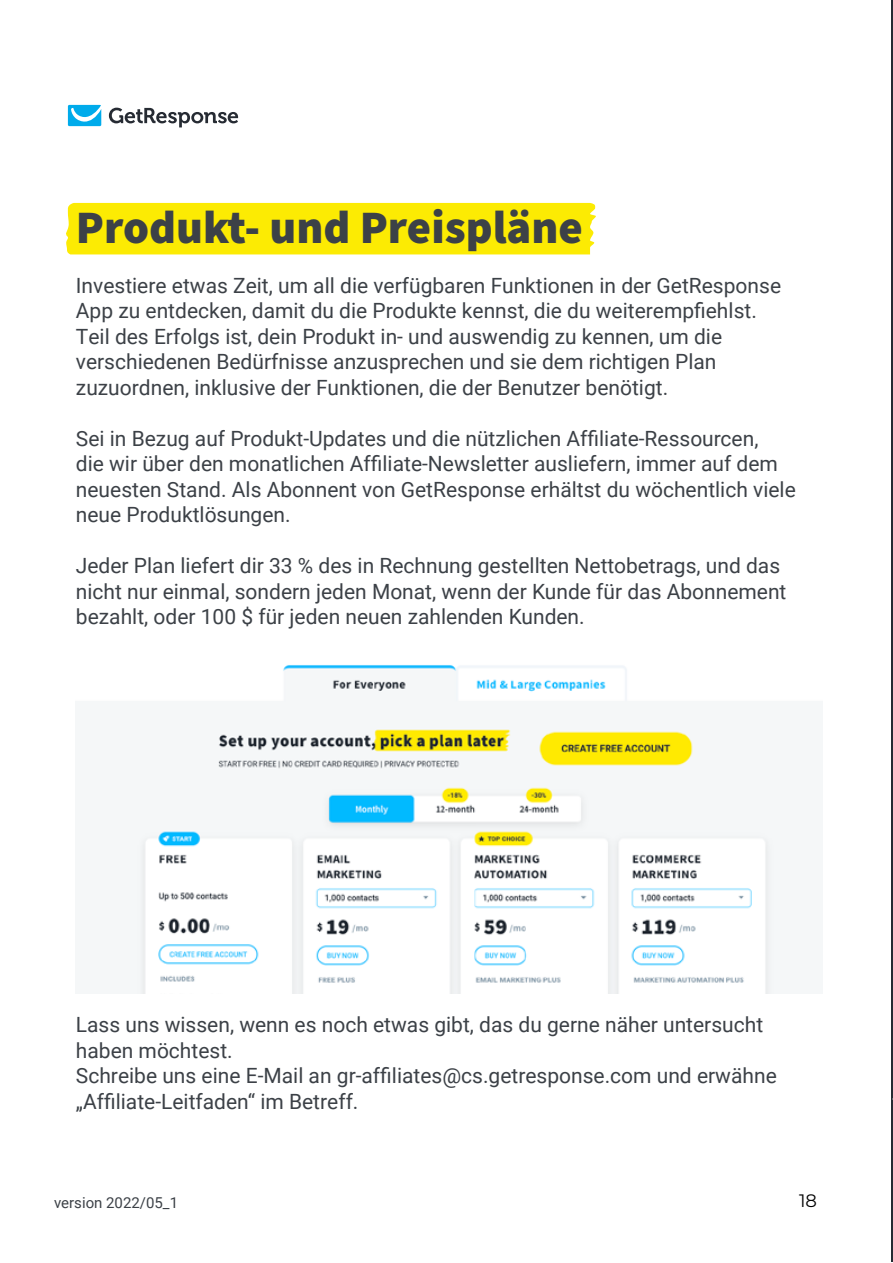
<style>
.page{position:relative;width:893px;height:1263px;background:#fff}
.page>*{position:absolute;margin:0;border:0;box-sizing:border-box;transform-origin:0 0}
.t1{font:900 46.5px "Source Sans Pro";color:#3c4147}
.t2{font:21px/25.5px "Roboto";color:#3c4147}
.t3{font:18px "Montserrat";color:#000}
.t4{font:15px "Roboto";color:#3c4147}
</style>
<div class="page">
<svg style="left:109px;top:108px;width:129px;height:19px"></svg>
<svg style="left:68px;top:105px;width:34px;height:21px"></svg>
<div style="left:66px;top:203px;width:530px;height:51px;background:#fceb03"></div>
<hr style="left:892px;top:0;width:1px;height:1261px;background:#262b33">
<svg style="left:891px;top:831px;width:2px;height:431px"></svg>
<img style="left:137px;top:665px;width:637px;height:328px">
<h1 class="t1" style="left:76px;top:195px;width:509px">Produkt- und Preispläne</h1>
<p class="t2" style="left:76px;top:272px;width:707px">Investiere etwas Zeit, um all die verfügbaren Funktionen in der GetResponse App zu entdecken, damit du die Produkte kennst, die du weiterempfiehlst.<br>Teil des Erfolgs ist, dein Produkt in- und auswendig zu kennen, um die verschiedenen Bedürfnisse anzusprechen und sie dem richtigen Plan zuzuordnen, inklusive der Funktionen, die der Benutzer benötigt.</p>
<p class="t2" style="left:76px;top:425px;width:721px">Sei in Bezug auf Produkt-Updates und die nützlichen Affiliate-Ressourcen,<br>die wir über den monatlichen Affiliate-Newsletter ausliefern, immer auf dem neuesten Stand. Als Abonnent von GetResponse erhältst du wöchentlich viele neue Produktlösungen.</p>
<p class="t2" style="left:76px;top:552px;width:712px">Jeder Plan liefert dir 33 % des in Rechnung gestellten Nettobetrags, und das nicht nur einmal, sondern jeden Monat, wenn der Kunde für das Abonnement bezahlt, oder 100 $ für jeden neuen zahlenden Kunden.</p>
<p class="t2" style="left:76px;top:1011px;width:702px">Lass uns wissen, wenn es noch etwas gibt, das du gerne näher untersucht haben möchtest.<br>Schreibe uns eine E-Mail an gr-affiliates@cs.getresponse.com und erwähne „Affiliate-Leitfaden“ im Betreff.</p>
<p class="t4" style="left:54px;top:1192px;width:126px">version 2022/05_1</p>
<p class="t3" style="left:799px;top:1188px;width:19px">18</p>
</div>
